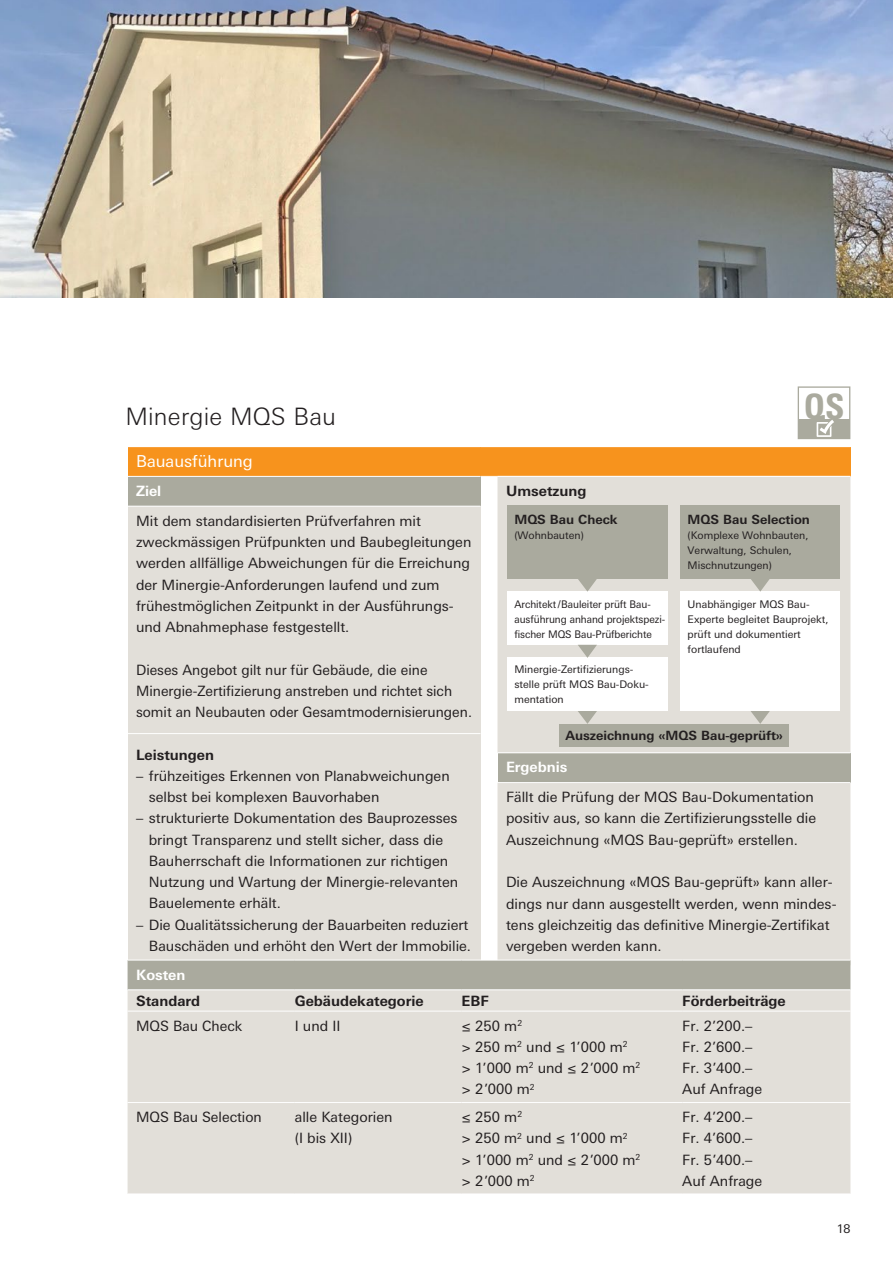
<style>
.page{position:relative;width:893px;height:1263px;background:#fff}
.page>*{position:absolute;margin:0;border:0;box-sizing:border-box;transform-origin:0 0}
.t1{font:700 condensed 34.95px "Univers";color:#aaaa9e}
.t2{font:300 24px "Linotype Univers Basic";letter-spacing:.01em;color:#231f20}
.t3{font:16.5px "Linotype Univers Basic";color:#fff}
.t4{font:14.25px/21.3px "Linotype Univers Basic";color:#231f20}
.t5{font:700 14.25px "Linotype Univers Basic";color:#231f20}
.t6{font:700 14.25px "Linotype Univers Basic";color:#fff}
.t7{font:700 12.75px "Linotype Univers Basic";color:#231f20}
.t8{font:12px "Linotype Univers Basic";color:#231f20}
.t9{font:10.5px/15px "Linotype Univers Basic";color:#231f20}
.t10{font:10.5px/15px "Linotype Univers Basic";color:#231f20;scale:.95 1}
</style>
<div class="page">
<div style="left:442px;top:447px;width:408px;height:29px;background:#f7931d"></div>
<div style="left:497px;top:477px;width:353px;height:483px;background:#e2dfd9"></div>
<div style="left:497px;top:753px;width:353px;height:29px;background:#aaaa9e"></div>
<hr style="left:497px;top:752px;width:353px;height:1px;background:#fff">
<hr style="left:497px;top:782px;width:353px;height:1px;background:#fff">
<div style="left:128px;top:447px;width:352px;height:29px;background:#f7931d"></div>
<div style="left:128px;top:476px;width:352px;height:30px;background:#aaaa9e"></div>
<div style="left:128px;top:506px;width:352px;height:455px;background:#e2dfd9"></div>
<hr style="left:128px;top:506px;width:352px;height:1px;background:#fff">
<hr style="left:128px;top:476px;width:352px;height:1px;background:#fff">
<hr style="left:128px;top:733px;width:352px;height:1px;background:#fff">
<div style="left:507px;top:505px;width:161px;height:74px;background:#aaaa9e"></div>
<div style="left:507px;top:592px;width:161px;height:53px;background:#fff"></div>
<div style="left:507px;top:658px;width:161px;height:53px;background:#fff"></div>
<div style="left:559px;top:724px;width:230px;height:22px;background:#aaaa9e"></div>
<div style="left:680px;top:505px;width:159px;height:74px;background:#aaaa9e"></div>
<div style="left:680px;top:592px;width:159px;height:119px;background:#fff"></div>
<svg style="left:578px;top:645px;width:19px;height:13px"></svg>
<svg style="left:578px;top:579px;width:19px;height:13px"></svg>
<svg style="left:750px;top:579px;width:20px;height:13px"></svg>
<svg style="left:578px;top:711px;width:19px;height:13px"></svg>
<svg style="left:750px;top:711px;width:20px;height:13px"></svg>
<div style="left:128px;top:961px;width:722px;height:28px;background:#aaaa9e"></div>
<div style="left:128px;top:990px;width:722px;height:203px;background:#e2dfd9"></div>
<hr style="left:128px;top:960px;width:167px;height:1px;background:#fff">
<hr style="left:295px;top:960px;width:167px;height:1px;background:#fff">
<hr style="left:462px;top:960px;width:220px;height:1px;background:#fff">
<hr style="left:128px;top:1011px;width:167px;height:1px;background:#fff">
<hr style="left:295px;top:1011px;width:167px;height:1px;background:#fff">
<hr style="left:462px;top:1011px;width:220px;height:1px;background:#fff">
<hr style="left:682px;top:1011px;width:168px;height:1px;background:#fff">
<hr style="left:128px;top:1102px;width:167px;height:1px;background:#fff">
<hr style="left:295px;top:1102px;width:167px;height:1px;background:#fff">
<hr style="left:462px;top:1102px;width:220px;height:1px;background:#fff">
<hr style="left:682px;top:1102px;width:168px;height:1px;background:#fff">
<img style="left:0;top:0;width:893px;height:298px">
<svg style="left:798px;top:386px;width:52px;height:53px"></svg>
<h2 class="t2" style="left:125px;top:402px;width:212px">Minergie MQS Bau</h2>
<p class="t3" style="left:136px;top:452px;width:118px">Bauausführung</p>
<p class="t6" style="left:136px;top:482px;width:27px">Ziel</p>
<p class="t4" style="left:136px;top:510px;width:337px">Mit dem standardisierten Prüfverfahren mit zweckmässigen Prüfpunkten und Baubegleitungen werden allfällige Abweichungen für die Erreichung der Minergie-Anforderungen laufend und zum frühestmöglichen Zeitpunkt in der Ausführungs&shy;und Abnahmephase festgestellt.</p>
<p class="t4" style="left:136px;top:659px;width:337px">Dieses Angebot gilt nur für Gebäude, die eine<br>Minergie-Zertifizierung anstreben und richtet sich somit an Neubauten oder Gesamtmodernisierungen.</p>
<p class="t5" style="left:136px;top:746px;width:80px">Leistungen</p>
<p class="t4" style="left:149px;top:765px;width:302px;text-indent:-13px">– frühzeitiges Erkennen von Planabweichungen selbst bei komplexen Bauvorhaben</p>
<p class="t4" style="left:149px;top:808px;width:311px;text-indent:-13px">– strukturierte Dokumentation des Bauprozesses bringt Transparenz und stellt sicher, dass die Bauherrschaft die Informationen zur richtigen Nutzung und Wartung der Minergie-relevanten Bauelemente erhält.</p>
<p class="t4" style="left:136px;top:914px;width:337px;text-align:right">– Die Qualitätssicherung der Bauarbeiten reduziert<br>Bauschäden und erhöht den Wert der Immobilie.</p>
<p class="t5" style="left:506px;top:482px;width:82px">Umsetzung</p>
<p class="t7" style="left:514px;top:511px;width:105px">MQS Bau Check</p>
<p class="t9" style="left:514px;top:527px;width:71px">(Wohnbauten)</p>
<h1 class="t1" style="left:804px;top:385px;width:42px">QS</h1>
<p class="t7" style="left:688px;top:511px;width:124px">MQS Bau Selection</p>
<p class="t9" style="left:688px;top:527px;width:122px">(Komplexe Wohnbauten,<br>Verwaltung, Schulen,<br>Mischnutzungen)</p>
<p class="t10" style="left:514px;top:596px;width:160px">Architekt /Bauleiter prüft Bau&shy;ausführung anhand projektspezi&shy;fischer MQS Bau-Prüfberichte</p>
<p class="t9" style="left:688px;top:596px;width:142px">Unabhängiger MQS Bau-<br>Experte begleitet Bauprojekt, prüft und dokumentiert fortlaufend</p>
<p class="t9" style="left:514px;top:662px;width:136px">Minergie-Zertifizierungs&shy;stelle prüft MQS Bau-Doku&shy;mentation</p>
<p class="t7" style="left:565px;top:728px;width:219px">Auszeichnung «MQS Bau-geprüft»</p>
<p class="t6" style="left:506px;top:759px;width:63px">Ergebnis</p>
<p class="t4" style="left:506px;top:786px;width:312px">Fällt die Prüfung der MQS Bau-Dokumentation positiv aus, so kann die Zertifizierungsstelle die<br>Auszeichnung «MQS Bau-geprüft» erstellen.</p>
<p class="t4" style="left:506px;top:871px;width:332px">Die Auszeichnung «MQS Bau-geprüft» kann aller&shy;dings nur dann ausgestellt werden, wenn mindes&shy;tens gleichzeitig das definitive Minergie-Zertifikat vergeben werden kann.</p>
<p class="t6" style="left:136px;top:966px;width:51px">Kosten</p>
<p class="t5" style="left:136px;top:992px;width:66px">Standard</p>
<p class="t5" style="left:295px;top:992px;width:130px">Gebäudekategorie</p>
<p class="t5" style="left:462px;top:992px;width:29px">EBF</p>
<p class="t5" style="left:682px;top:992px;width:105px">Förderbeiträge</p>
<p class="t4" style="left:136px;top:1015px;width:108px">MQS Bau Check</p>
<p class="t4" style="left:295px;top:1015px;width:47px">I und II</p>
<p class="t4" style="left:462px;top:1015px;width:180px">≤ 250 m<sup>2<br></sup>&gt; 250 m<sup>2</sup> und ≤ 1’000 m<sup>2 </sup>&gt; 1’000 m<sup>2</sup> und ≤ 2’000 m<sup>2 </sup>&gt; 2’000 m<sup>2</sup></p>
<p class="t4" style="left:682px;top:1015px;width:81px">Fr. 2’200.–<br>Fr. 2’600.–<br>Fr. 3’400.–<br>Auf Anfrage</p>
<p class="t4" style="left:136px;top:1106px;width:127px">MQS Bau Selection</p>
<p class="t4" style="left:295px;top:1106px;width:99px">alle Kategorien (I bis XII)</p>
<p class="t4" style="left:462px;top:1106px;width:180px">≤ 250 m<sup>2<br></sup>&gt; 250 m<sup>2</sup> und ≤ 1’000 m<sup>2 </sup>&gt; 1’000 m<sup>2</sup> und ≤ 2’000 m<sup>2 </sup>&gt; 2’000 m<sup>2</sup></p>
<p class="t4" style="left:682px;top:1106px;width:81px">Fr. 4’200.–<br>Fr. 4’600.–<br>Fr. 5’400.–<br>Auf Anfrage</p>
<p class="t8" style="left:837px;top:1222px;width:15px">18</p>
</div>
